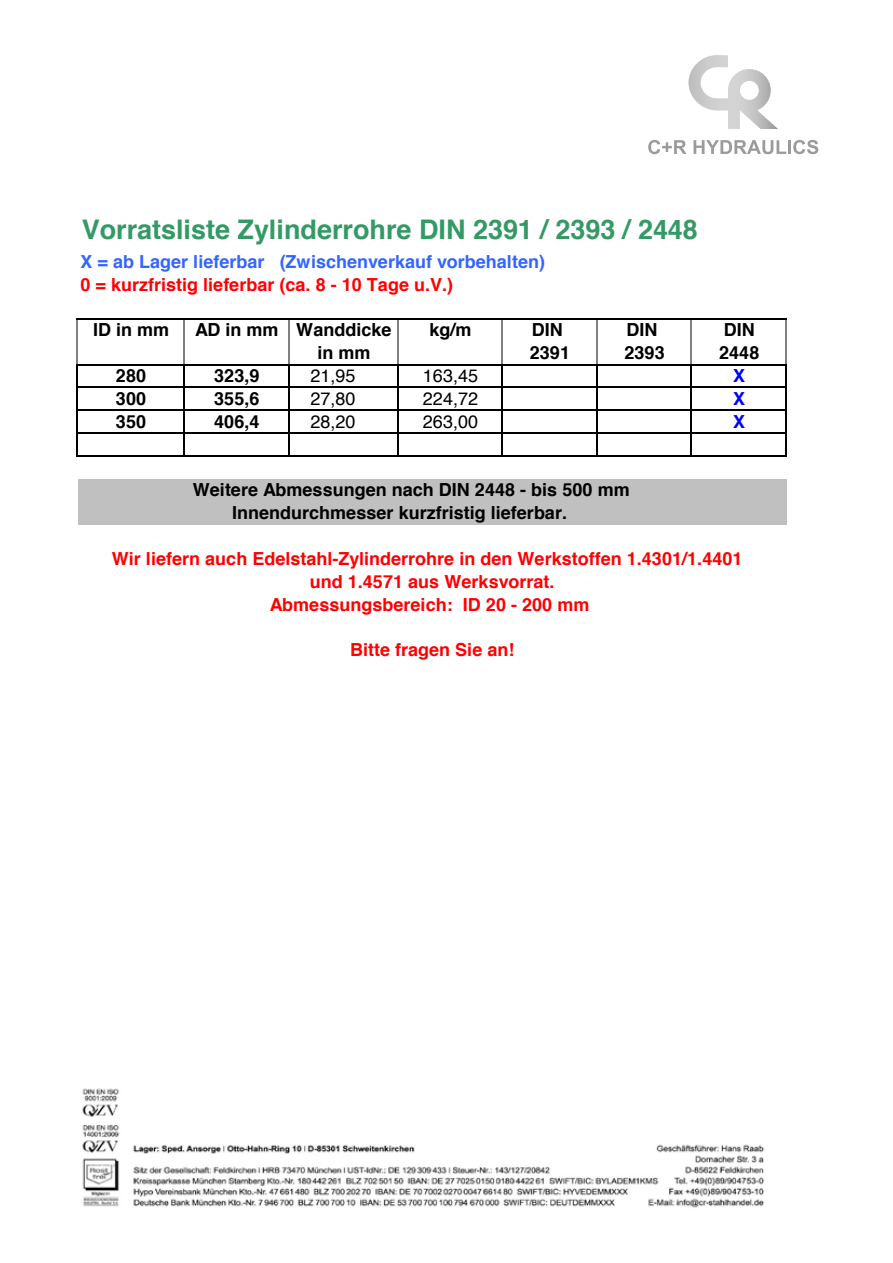
<style>
.page{position:relative;width:893px;height:1263px;background:#fff}
.page>*{position:absolute;margin:0;border:0;box-sizing:border-box;transform-origin:0 0}
.t1{font:700 27px "Helvetica";color:#339a65}
.t2{font:700 18px/22.8px "Helvetica";color:#f00;text-align:center}
.t3{font:700 18px/22.8px "Helvetica";color:#000}
.t4{font:700 18px "Helvetica";color:#3365ff}
.t5{font:18px "Helvetica";letter-spacing:.005em;color:#000}
.t6{font:700 18px "Helvetica";color:#00f}
</style>
<div class="page">
<hr style="left:76px;top:320px;width:2px;height:44px;background:#808080">
<hr style="left:183px;top:320px;width:1px;height:44px;background:#808080">
<hr style="left:288px;top:320px;width:2px;height:44px;background:#808080">
<hr style="left:397px;top:320px;width:2px;height:44px;background:#808080">
<hr style="left:501px;top:320px;width:2px;height:44px;background:#808080">
<hr style="left:596px;top:320px;width:1px;height:44px;background:#808080">
<hr style="left:690px;top:320px;width:2px;height:44px;background:#808080">
<hr style="left:785px;top:320px;width:2px;height:44px;background:#808080">
<hr style="left:76px;top:318px;width:711px;height:2px;background:#000">
<div style="left:78px;top:479px;width:708px;height:46px;background:#c0c0c0"></div>
<hr style="left:76px;top:364px;width:2px;height:93px;background:#000">
<hr style="left:183px;top:365px;width:1px;height:92px;background:#000">
<hr style="left:288px;top:365px;width:2px;height:92px;background:#000">
<hr style="left:397px;top:365px;width:2px;height:92px;background:#000">
<hr style="left:501px;top:365px;width:2px;height:92px;background:#000">
<hr style="left:596px;top:365px;width:1px;height:92px;background:#000">
<hr style="left:690px;top:365px;width:2px;height:92px;background:#000">
<hr style="left:785px;top:365px;width:2px;height:92px;background:#000">
<hr style="left:78px;top:364px;width:709px;height:1px;background:#000">
<hr style="left:78px;top:387px;width:709px;height:1px;background:#000">
<hr style="left:78px;top:410px;width:709px;height:1px;background:#000">
<hr style="left:78px;top:432px;width:709px;height:2px;background:#000">
<hr style="left:78px;top:455px;width:709px;height:2px;background:#000">
<img style="left:82px;top:1088px;width:682px;height:120px">
<svg style="left:688px;top:55px;width:90px;height:74px"></svg>
<svg style="left:648px;top:140px;width:38px;height:14px"></svg>
<svg style="left:693px;top:140px;width:93px;height:14px"></svg>
<hr style="left:788px;top:140px;width:3px;height:14px;background:#9c9b9a">
<svg style="left:793px;top:140px;width:25px;height:14px"></svg>
<h1 class="t1" style="left:82px;top:208px;width:618px">Vorratsliste Zylinderrohre DIN 2391 / 2393 / 2448</h1>
<p class="t4" style="left:80px;top:247px;width:466px">X = ab Lager lieferbar (Zwischenverkauf vorbehalten)</p>
<p class="t2" style="left:80px;top:273px;width:374px">0 = kurzfristig lieferbar (ca. 8 - 10 Tage u.V.)</p>
<p class="t3" style="left:93px;top:319px;width:78px">ID in mm</p>
<p class="t3" style="left:195px;top:319px;width:198px">AD in mm Wanddicke</p>
<p class="t3" style="left:429px;top:319px;width:44px">kg/m</p>
<p class="t3" style="left:532px;top:319px;width:32px">DIN</p>
<p class="t3" style="left:627px;top:319px;width:32px">DIN</p>
<p class="t3" style="left:724px;top:319px;width:32px">DIN</p>
<p class="t3" style="left:318px;top:342px;width:55px">in mm</p>
<p class="t3" style="left:530px;top:342px;width:42px">2391</p>
<p class="t3" style="left:624px;top:342px;width:42px">2393</p>
<p class="t3" style="left:719px;top:342px;width:42px">2448</p>
<p class="t3" style="left:116px;top:364px;width:32px">280</p>
<p class="t3" style="left:214px;top:364px;width:47px">323,9</p>
<p class="t5" style="left:310px;top:362px;width:47px">21,95</p>
<p class="t5" style="left:423px;top:362px;width:57px">163,45</p>
<p class="t6" style="left:733px;top:361px;width:13px">X</p>
<p class="t3" style="left:116px;top:387px;width:32px">300</p>
<p class="t3" style="left:214px;top:387px;width:47px">355,6</p>
<p class="t5" style="left:310px;top:385px;width:47px">27,80</p>
<p class="t5" style="left:423px;top:385px;width:57px">224,72</p>
<p class="t6" style="left:733px;top:384px;width:13px">X</p>
<p class="t3" style="left:116px;top:410px;width:32px">350</p>
<p class="t3" style="left:214px;top:410px;width:47px">406,4</p>
<p class="t5" style="left:310px;top:407px;width:47px">28,20</p>
<p class="t5" style="left:423px;top:407px;width:57px">263,00</p>
<p class="t6" style="left:733px;top:407px;width:13px">X</p>
<p class="t3" style="left:232px;top:479px;width:399px;text-indent:-39px">Weitere Abmessungen nach DIN 2448 - bis 500 mm<br>Innendurchmesser kurzfristig lieferbar.</p>
<p class="t2" style="left:112px;top:547px;width:632px">Wir liefern auch Edelstahl-Zylinderrohre in den Werkstoffen 1.4301/1.4401 und 1.4571 aus Werksvorrat.<br>Abmessungsbereich: ID 20 - 200 mm</p>
<p class="t2" style="left:350px;top:639px;width:166px">Bitte fragen Sie an!</p>
</div>
